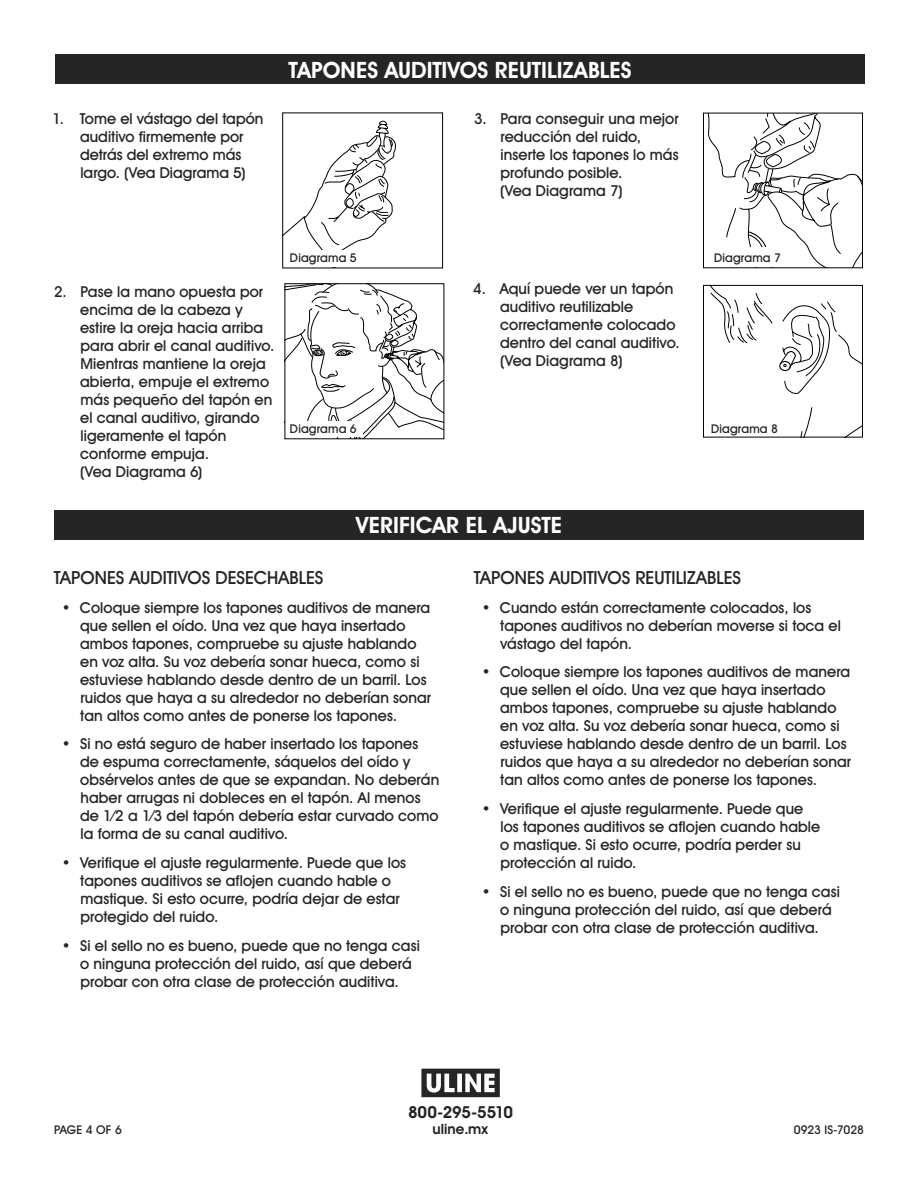
<style>
.page{position:relative;width:918px;height:1188px;background:#fff}
.page>*{position:absolute;margin:0;border:0;box-sizing:border-box;transform-origin:0 0}
.t1{font:700 22.5px "Uline Two Knine";letter-spacing:.005em;color:#fff}
.t2{font:18px "Uline Two Knine";color:#252525}
.t3{font:700 16.5px "Uline Two Knine";letter-spacing:-.015em;color:#252525}
.t4{font:15px/18px "Uline Two Knine";letter-spacing:.005em;color:#252525}
.t5{font:700 14.25px "Uline Two Knine";letter-spacing:.01em;color:#252525}
.t6{font:12px "Uline Two Knine";letter-spacing:.015em;color:#252525}
.t7{font:12px "Uline Two Knine";letter-spacing:-.005em;color:#252525}
</style>
<div class="page">
<div style="left:54px;top:510px;width:810px;height:30px;background:#252525"></div>
<div style="left:55px;top:54px;width:810px;height:30px;background:#252525"></div>
<svg style="left:284px;top:120px;width:112px;height:130px"></svg>
<div style="left:282px;top:113px;width:161px;height:155px;border:1px solid #010102"></div>
<div style="left:285px;top:250px;width:78px;height:17px;background:#fff"></div>
<svg style="left:285px;top:284px;width:159px;height:155px"></svg>
<div style="left:287px;top:421px;width:76px;height:16px;background:#fff"></div>
<svg style="left:800px;top:407px;width:61px;height:28px"></svg>
<svg style="left:710px;top:287px;width:62px;height:56px"></svg>
<svg style="left:779px;top:301px;width:82px;height:93px"></svg>
<div style="left:703px;top:285px;width:160px;height:152px;border:1px solid #010102"></div>
<svg style="left:708px;top:115px;width:153px;height:151px"></svg>
<div style="left:703px;top:113px;width:160px;height:155px;border:1px solid #010102"></div>
<div style="left:705px;top:247px;width:80px;height:20px;background:#fff"></div>
<svg style="left:421px;top:1069px;width:79px;height:28px"></svg>
<p class="t4" style="left:80px;top:109px;width:185px;text-indent:-27px">1. Tome el vástago del tapón auditivo firmemente por detrás del extremo más largo. (Vea Diagrama 5)</p>
<h1 class="t1" style="left:289px;top:56px;width:344px">TAPONES AUDITIVOS REUTILIZABLES</h1>
<p class="t4" style="left:500px;top:109px;width:180px;text-indent:-26px">3. Para conseguir una mejor reducción del ruido, inserte los tapones lo más profundo posible.<br>(Vea Diagrama 7)</p>
<p class="t4" style="left:80px;top:282px;width:196px;text-indent:-26px">2. Pase la mano opuesta por encima de la cabeza y estire la oreja hacia arriba para abrir el canal auditivo.<br>Mientras mantiene la oreja abierta, empuje el extremo más pequeño del tapón en el canal auditivo, girando ligeramente el tapón conforme empuja.<br>(Vea Diagrama 6)</p>
<p class="t6" style="left:290px;top:251px;width:68px">Diagrama 5</p>
<p class="t4" style="left:500px;top:280px;width:181px;text-indent:-27px">4. Aquí puede ver un tapón auditivo reutilizable correctamente colocado dentro del canal auditivo. (Vea Diagrama 8)</p>
<p class="t6" style="left:714px;top:251px;width:68px">Diagrama 7</p>
<p class="t6" style="left:290px;top:421px;width:68px">Diagrama 6</p>
<p class="t6" style="left:711px;top:421px;width:68px">Diagrama 8</p>
<h1 class="t1" style="left:356px;top:512px;width:208px">VERIFICAR EL AJUSTE</h1>
<p class="t2" style="left:54px;top:566px;width:271px">TAPONES AUDITIVOS DESECHABLES</p>
<p class="t4" style="left:80px;top:598px;width:353px;text-indent:-18px">• Coloque siempre los tapones auditivos de manera que sellen el oído. Una vez que haya insertado ambos tapones, compruebe su ajuste hablando en voz alta. Su voz debería sonar hueca, como si estuviese hablando desde dentro de un barril. Los ruidos que haya a su alrededor no deberían sonar tan altos como antes de ponerse los tapones.</p>
<p class="t4" style="left:80px;top:735px;width:361px;text-indent:-18px">• Si no está seguro de haber insertado los tapones de espuma correctamente, sáquelos del oído y obsérvelos antes de que se expandan. No deberán haber arrugas ni dobleces en el tapón. Al menos de 1⁄2 a 1⁄3 del tapón debería estar curvado como la forma de su canal auditivo.</p>
<p class="t4" style="left:80px;top:854px;width:327px;text-indent:-18px">• Verifique el ajuste regularmente. Puede que los tapones auditivos se aflojen cuando hable o mastique. Si esto ocurre, podría dejar de estar protegido del ruido.</p>
<p class="t4" style="left:80px;top:936px;width:341px;text-indent:-18px">• Si el sello no es bueno, puede que no tenga casi o ninguna protección del ruido, así que deberá probar con otra clase de protección auditiva.</p>
<p class="t2" style="left:474px;top:566px;width:269px">TAPONES AUDITIVOS REUTILIZABLES</p>
<p class="t4" style="left:500px;top:598px;width:342px;text-indent:-18px">• Cuando están correctamente colocados, los tapones auditivos no deberían moverse si toca el vástago del tapón.</p>
<p class="t4" style="left:500px;top:663px;width:353px;text-indent:-18px">• Coloque siempre los tapones auditivos de manera que sellen el oído. Una vez que haya insertado ambos tapones, compruebe su ajuste hablando en voz alta. Su voz debería sonar hueca, como si estuviese hablando desde dentro de un barril. Los ruidos que haya a su alrededor no deberían sonar tan altos como antes de ponerse los tapones.</p>
<p class="t4" style="left:500px;top:800px;width:322px;text-indent:-18px">• Verifique el ajuste regularmente. Puede que los tapones auditivos se aflojen cuando hable o mastique. Si esto ocurre, podría perder su protección al ruido.</p>
<p class="t4" style="left:500px;top:882px;width:341px;text-indent:-18px">• Si el sello no es bueno, puede que no tenga casi o ninguna protección del ruido, así que deberá probar con otra clase de protección auditiva.</p>
<p class="t3" style="left:408px;top:1102px;width:107px">800-295-5510</p>
<p class="t5" style="left:432px;top:1120px;width:57px">uline.mx</p>
<p class="t6" style="left:54px;top:1122px;width:69px">PAGE 4 OF 6</p>
<p class="t7" style="left:794px;top:1122px;width:72px">0923 IS-7028</p>
</div>
